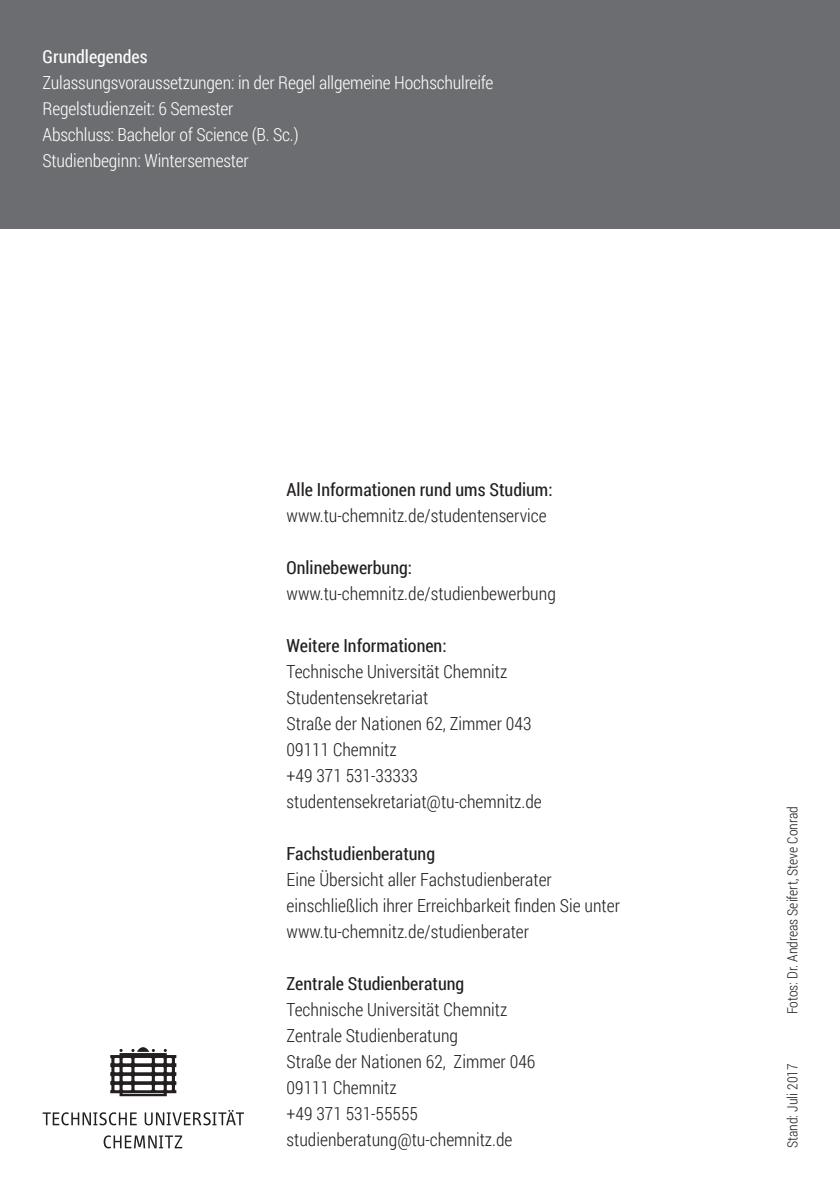
<style>
.page{position:relative;width:840px;height:1191px;background:#fff}
.page>*{position:absolute;margin:0;border:0;box-sizing:border-box;transform-origin:0 0}
.Cover_Mengentext{font:300 18px "Roboto Condensed";color:#231f20}
.Grundlegendes_Mengen{font:300 18px "Roboto Condensed";letter-spacing:-.01em;color:#fff}
.Cover_Mengentext-2{font:18px "Roboto Condensed";color:#231f20}
.Grundlegendes{font:18px "Roboto Condensed";color:#fff}
.t1{font:300 14px "Roboto Condensed";color:#231f20}
</style>
<div class="page">
<div style="left:0;top:0;width:839px;height:229px;background:#6c6d70"></div>
<svg style="left:110px;top:1047px;width:66px;height:49px"></svg>
<svg style="left:104px;top:1135px;width:78px;height:13px"></svg>
<svg style="left:43px;top:1110px;width:201px;height:15px"></svg>
<p class="Grundlegendes" style="left:43px;top:44px;width:106px">Grundlegendes</p>
<p class="Grundlegendes_Mengen" style="left:43px;top:70px;width:452px">Zulassungsvoraussetzungen: in der Regel allgemeine Hochschulreife</p>
<p class="Grundlegendes_Mengen" style="left:43px;top:96px;width:192px">Regelstudienzeit: 6 Semester</p>
<p class="Grundlegendes_Mengen" style="left:43px;top:122px;width:257px">Abschluss: Bachelor of Science (B. Sc.)</p>
<p class="Grundlegendes_Mengen" style="left:43px;top:148px;width:208px">Studienbeginn: Wintersemester</p>
<p class="Cover_Mengentext-2" style="left:286px;top:477px;width:267px">Alle Informationen rund ums Studium:</p>
<p class="Cover_Mengentext" style="left:286px;top:503px;width:261px">www.tu-chemnitz.de/studentenservice</p>
<p class="Cover_Mengentext-2" style="left:286px;top:555px;width:127px">Onlinebewerbung:</p>
<p class="Cover_Mengentext" style="left:286px;top:581px;width:270px">www.tu-chemnitz.de/studienbewerbung</p>
<p class="Cover_Mengentext-2" style="left:286px;top:633px;width:161px">Weitere Informationen:</p>
<p class="Cover_Mengentext" style="left:286px;top:659px;width:222px">Technische Universität Chemnitz</p>
<p class="Cover_Mengentext" style="left:286px;top:685px;width:143px">Studentensekretariat</p>
<p class="Cover_Mengentext" style="left:286px;top:711px;width:246px">Straße der Nationen 62, Zimmer 043</p>
<p class="Cover_Mengentext" style="left:286px;top:737px;width:112px">09111 Chemnitz</p>
<p class="Cover_Mengentext" style="left:286px;top:763px;width:133px">+49 371 531-33333</p>
<p class="Cover_Mengentext" style="left:286px;top:789px;width:256px">studentensekretariat@tu-chemnitz.de</p>
<p class="Cover_Mengentext-2" style="left:286px;top:841px;width:150px">Fachstudienberatung</p>
<p class="Cover_Mengentext" style="left:286px;top:867px;width:266px">Eine Übersicht aller Fachstudienberater</p>
<p class="Cover_Mengentext" style="left:286px;top:893px;width:335px">einschließlich ihrer Erreichbarkeit finden Sie unter</p>
<p class="Cover_Mengentext" style="left:286px;top:919px;width:244px">www.tu-chemnitz.de/studienberater</p>
<p class="Cover_Mengentext-2" style="left:286px;top:971px;width:179px">Zentrale Studienberatung</p>
<p class="Cover_Mengentext" style="left:286px;top:997px;width:222px">Technische Universität Chemnitz</p>
<p class="Cover_Mengentext" style="left:286px;top:1023px;width:173px">Zentrale Studienberatung</p>
<p class="Cover_Mengentext" style="left:286px;top:1049px;width:250px">Straße der Nationen 62, Zimmer 046</p>
<p class="Cover_Mengentext" style="left:286px;top:1075px;width:112px">09111 Chemnitz</p>
<p class="Cover_Mengentext" style="left:286px;top:1101px;width:133px">+49 371 531-55555</p>
<p class="Cover_Mengentext" style="left:286px;top:1127px;width:227px">studienberatung@tu-chemnitz.de</p>
<p class="t1" style="left:782px;top:1014px;width:210px;rotate:-90deg">Fotos: Dr. Andreas Seifert, Steve Conrad</p>
<p class="t1" style="left:782px;top:1148px;width:86px;rotate:-90deg">Stand: Juli 2017</p>
</div>
